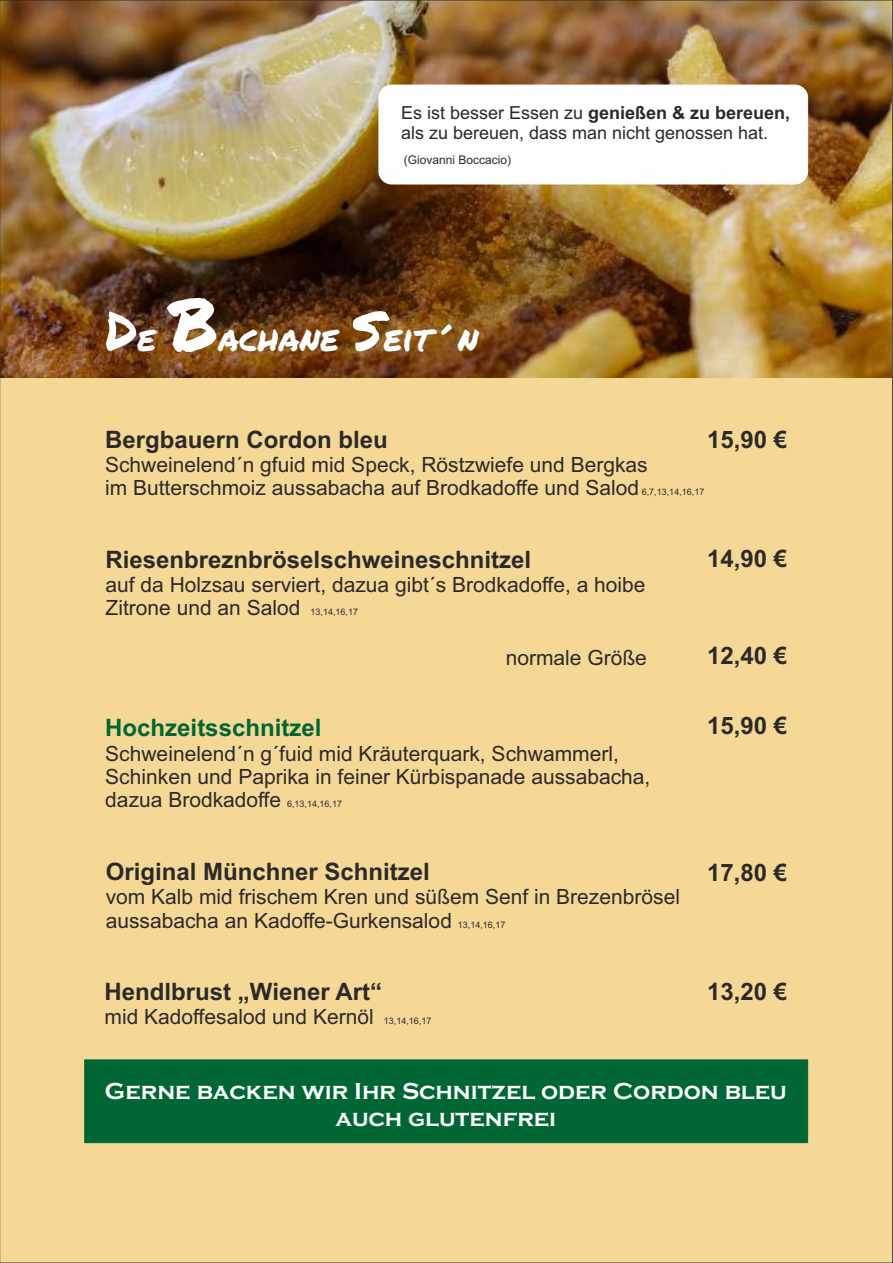
<style>
.page{position:relative;width:893px;height:1263px;background:#f6d896}
.page>*{position:absolute;margin:0;border:0;box-sizing:border-box;transform-origin:0 0}
.t1{font:36px "Permanent Marker";color:#fefefe}
.t2{font:700 24px "Arial";color:#2b2a29}
.t3{font:700 24px/26.7px "Copperplate Gothic";color:#fefefe;text-align:center}
.t4{font:700 24px "Arial";color:#063}
.t5{font:21px/23.4px "Arial";color:#2b2a29}
.t6{font:18px/20.1px "Arial";color:#2b2a29}
.t7{font:12px "Arial";color:#2b2a29}
.t8{font:9px "Arial";color:#2b2a29}
.s1{font-weight:700}
.s2{font-size:54px}
.s3{font-size:72px}
</style>
<div class="page">
<img style="left:2px;top:2px;width:889px;height:375px">
<div style="left:84px;top:1059px;width:724px;height:84px;background:#063"></div>
<div style="left:378px;top:85px;width:430px;height:99px;background:#fefefe;border:1px solid #fefefe;border-radius:13px"></div>
<p class="t6" style="left:401px;top:104px;width:391px">Es ist besser Essen zu <span class="s1">genießen &amp; zu bereuen, </span>als zu bereuen, dass man nicht genossen hat.</p>
<p class="t7" style="left:404px;top:155px;width:109px">(Giovanni Boccacio)</p>
<h1 class="t1" style="left:105px;top:317px;width:375px"><span class="s2">D</span>e <span class="s3">B</span>achane <span class="s2">S</span>eit´n</h1>
<p class="t2" style="left:105px;top:430px;width:284px">Bergbauern Cordon bleu</p>
<p class="t5" style="left:105px;top:455px;width:544px">Schweinelend´n gfuid mid Speck, Röstzwiefe und Bergkas im Butterschmoiz aussabacha auf Brodkadoffe und Salod</p>
<p class="t2" style="left:707px;top:431px;width:82px">15,90 €</p>
<p class="t8" style="left:642px;top:489px;width:64px">6,7,13,14,16,17</p>
<p class="t2" style="left:106px;top:550px;width:427px">Riesenbreznbröselschweineschnitzel</p>
<p class="t5" style="left:106px;top:575px;width:541px">auf da Holzsau serviert, dazua gibt´s Brodkadoffe, a hoibe<br>Zitrone und an Salod</p>
<p class="t8" style="left:311px;top:609px;width:49px">13,14,16,17</p>
<p class="t5" style="left:506px;top:648px;width:143px">normale Größe</p>
<p class="t4" style="left:105px;top:719px;width:218px">Hochzeitsschnitzel</p>
<p class="t5" style="left:105px;top:743px;width:547px">Schweinelend´n g´fuid mid Kräuterquark, Schwammerl,<br>Schinken und Paprika in feiner Kürbispanade aussabacha, dazua Brodkadoffe</p>
<p class="t8" style="left:287px;top:801px;width:57px">6,13,14,16,17</p>
<p class="t2" style="left:106px;top:862px;width:326px">Original Münchner Schnitzel</p>
<p class="t5" style="left:106px;top:887px;width:576px">vom Kalb mid frischem Kren und süßem Senf in Brezenbrösel aussabacha an Kadoffe-Gurkensalod</p>
<p class="t8" style="left:458px;top:921px;width:49px">13,14,16,17</p>
<p class="t2" style="left:105px;top:982px;width:279px">Hendlbrust „Wiener Art“</p>
<p class="t5" style="left:105px;top:1007px;width:271px">mid Kadoffesalod und Kernöl</p>
<p class="t8" style="left:384px;top:1017px;width:49px">13,14,16,17</p>
<p class="t2" style="left:707px;top:550px;width:82px">14,90 €</p>
<p class="t2" style="left:707px;top:647px;width:82px">12,40 €</p>
<p class="t2" style="left:707px;top:717px;width:82px">15,90 €</p>
<p class="t2" style="left:707px;top:863px;width:82px">17,80 €</p>
<p class="t2" style="left:707px;top:982px;width:82px">13,20 €</p>
<p class="t3" style="left:105px;top:1077px;width:683px">Gerne backen wir Ihr Schnitzel oder Cordon bleu auch glutenfrei</p>
</div>
